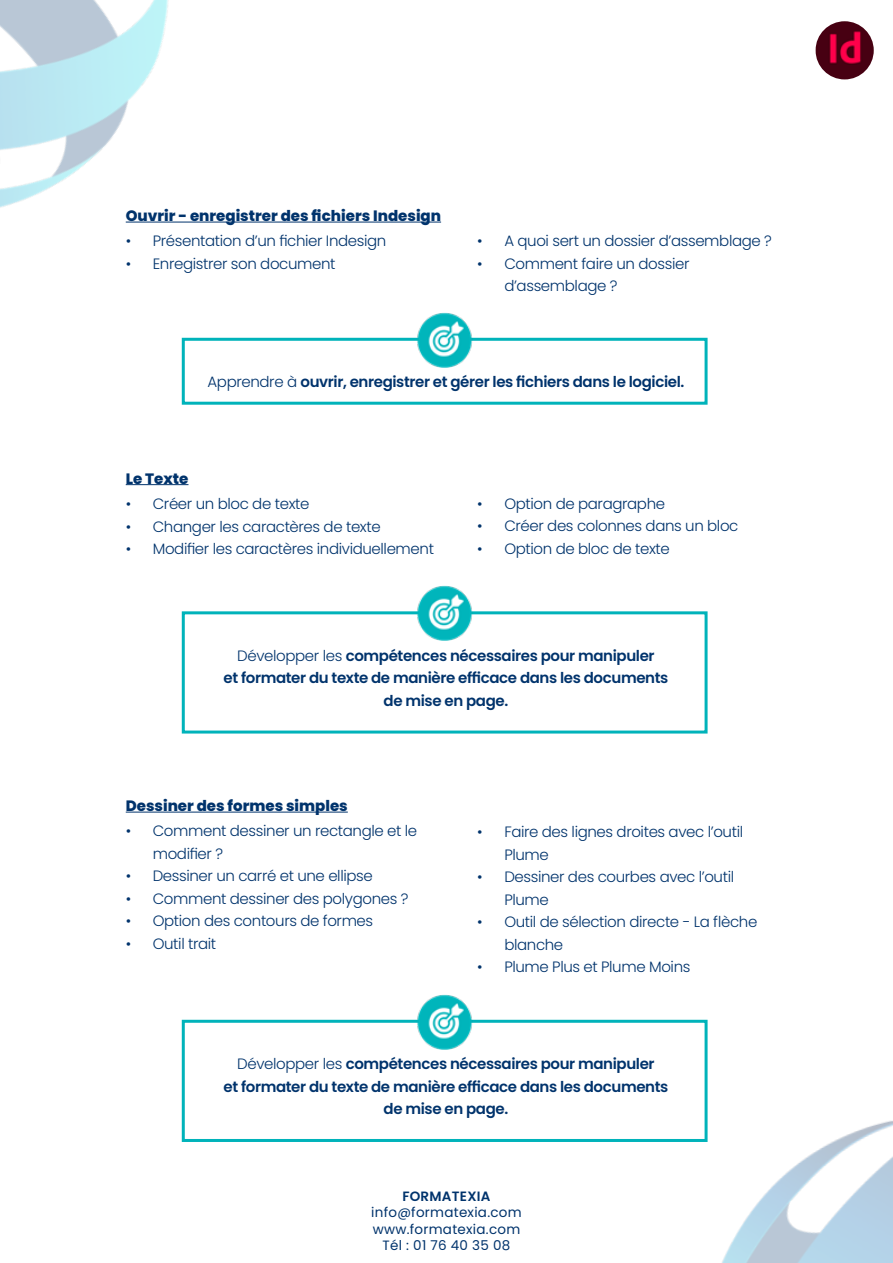
<style>
.page{position:relative;width:893px;height:1263px;background:#fff}
.page>*{position:absolute;margin:0;border:0;box-sizing:border-box;transform-origin:0 0}
.t1{font:300 15px/22.5px "Poppins";letter-spacing:-.025em;color:#00336c}
.t2{font:600 15px/22.5px "Poppins";letter-spacing:-.025em;color:#00336c;text-align:center}
.t3{font:800 15px "Poppins";color:#00336c}
.t4{font:13.5px/16.5px "Poppins";letter-spacing:.02em;color:#00336c;text-align:center}
.t5{font:600 13.5px "Poppins";letter-spacing:.02em;color:#00336c}
.s1{font-weight:300}
</style>
<div class="page">
<img style="left:0;top:0;width:226px;height:223px">
<img style="left:722px;top:1121px;width:171px;height:142px">
<img style="left:815px;top:21px;width:59px;height:58px;border-radius:29px">
<hr style="left:126px;top:222px;width:315px;height:1px;background:#00336c">
<hr style="left:126px;top:484px;width:62px;height:1px;background:#00336c">
<hr style="left:126px;top:812px;width:222px;height:1px;background:#00336c">
<div style="left:182px;top:338px;width:526px;height:67px;background:#fff;border:3px solid #00b3ba"></div>
<img style="left:415px;top:312px;width:59px;height:55px">
<div style="left:182px;top:611px;width:526px;height:122px;background:#fff;border:3px solid #00b3ba"></div>
<img style="left:415px;top:586px;width:59px;height:55px">
<div style="left:182px;top:1020px;width:526px;height:122px;background:#fff;border:3px solid #00b3ba"></div>
<img style="left:415px;top:994px;width:59px;height:55px">
<p class="t3" style="left:126px;top:207px;width:317px">Ouvrir - enregistrer des fichiers Indesign</p>
<p class="t1" style="left:126px;top:230px;width:262px">• Présentation d’un fichier Indesign</p>
<p class="t1" style="left:126px;top:252px;width:211px">• Enregistrer son document</p>
<p class="t1" style="left:477px;top:230px;width:296px">• A quoi sert un dossier d’assemblage ?</p>
<p class="t1" style="left:504px;top:252px;width:187px;text-indent:-27px">• Comment faire un dossier d’assemblage ?</p>
<p class="t2" style="left:207px;top:371px;width:478px"><span class="s1">Apprendre à</span> ouvrir, enregistrer et gérer les fichiers dans le logiciel.</p>
<p class="t3" style="left:126px;top:470px;width:64px">Le Texte</p>
<p class="t1" style="left:126px;top:493px;width:185px">• Créer un bloc de texte</p>
<p class="t1" style="left:126px;top:515px;width:257px">• Changer les caractères de texte</p>
<p class="t1" style="left:126px;top:538px;width:310px">• Modifier les caractères individuellement</p>
<p class="t1" style="left:477px;top:492px;width:189px">• Option de paragraphe</p>
<p class="t1" style="left:477px;top:515px;width:263px">• Créer des colonnes dans un bloc</p>
<p class="t1" style="left:477px;top:537px;width:194px">• Option de bloc de texte</p>
<p class="t2" style="left:224px;top:644px;width:446px"><span class="s1">Développer les</span> compétences nécessaires pour manipuler<br>et formater du texte de manière efficace dans les documents de mise en page.</p>
<p class="t3" style="left:126px;top:797px;width:224px">Dessiner des formes simples</p>
<p class="t1" style="left:153px;top:820px;width:266px;text-indent:-27px">• Comment dessiner un rectangle et le modifier ?</p>
<p class="t1" style="left:126px;top:865px;width:249px">• Dessiner un carré et une ellipse</p>
<p class="t1" style="left:126px;top:887px;width:284px">• Comment dessiner des polygones ?</p>
<p class="t1" style="left:126px;top:910px;width:249px">• Option des contours de formes</p>
<p class="t1" style="left:126px;top:932px;width:92px">• Outil trait</p>
<p class="t1" style="left:504px;top:821px;width:240px;text-indent:-27px">• Faire des lignes droites avec l’outil<br>Plume</p>
<p class="t1" style="left:504px;top:866px;width:231px;text-indent:-27px">• Dessiner des courbes avec l’outil<br>Plume</p>
<p class="t1" style="left:504px;top:911px;width:255px;text-indent:-27px">• Outil de sélection directe - La flèche blanche</p>
<p class="t1" style="left:477px;top:956px;width:215px">• Plume Plus et Plume Moins</p>
<p class="t2" style="left:224px;top:1053px;width:446px"><span class="s1">Développer les</span> compétences nécessaires pour manipuler<br>et formater du texte de manière efficace dans les documents de mise en page.</p>
<p class="t5" style="left:402px;top:1188px;width:90px">FORMATEXIA</p>
<p class="t4" style="left:371px;top:1204px;width:152px">info@formatexia.com www.formatexia.com<br>Tél : 01 76 40 35 08</p>
</div>
